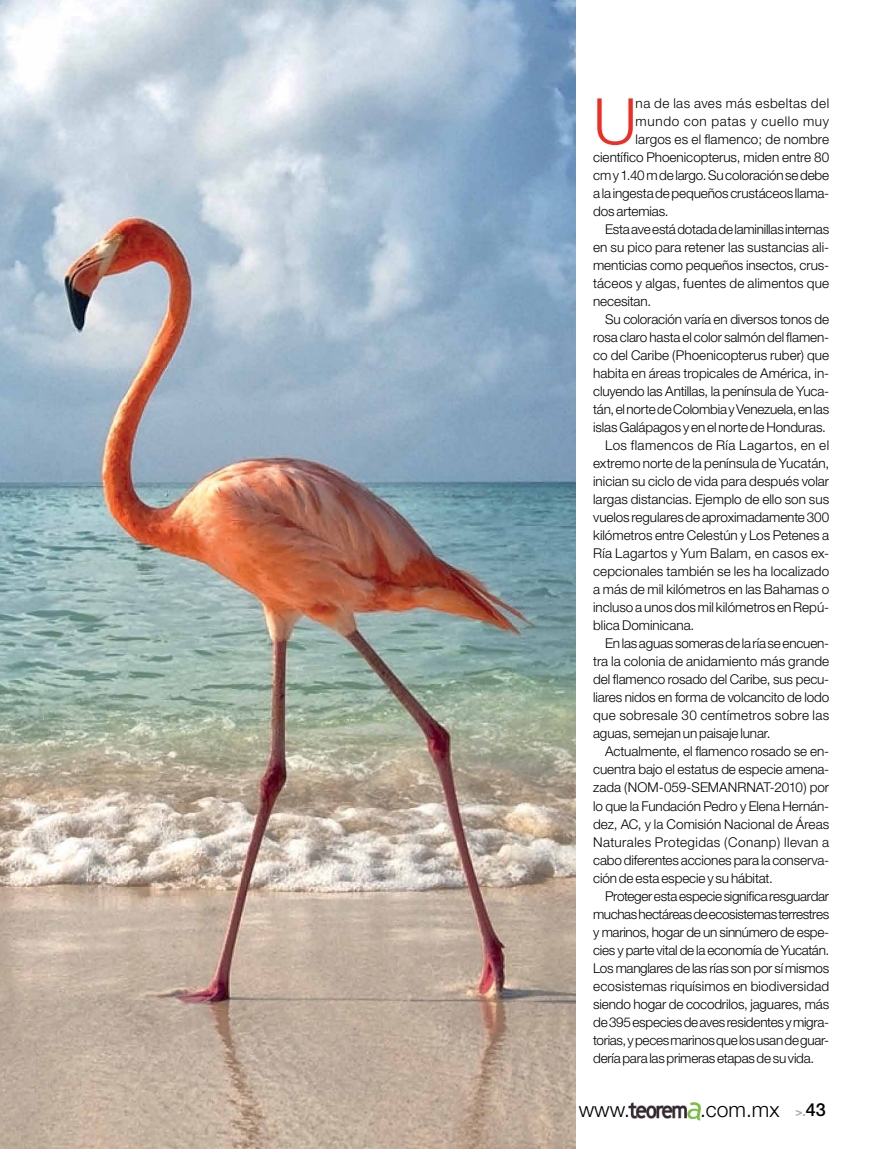
<style>
.page{position:relative;width:893px;height:1149px;background:#fff}
.page>*{position:absolute;margin:0;border:0;box-sizing:border-box;transform-origin:0 0}
.t1{font:300 63.9px "Helvetica Neue";color:#ee2e24}
.t2{font:300 21px "Helvetica Neue";color:#000}
.t3{font:300 13.5px "Helvetica Neue";letter-spacing:-.005em;color:#000}
.t4{font:300 13.5px "Helvetica Neue";letter-spacing:-.025em;color:#000}
.t5{font:300 13.5px "Helvetica Neue";letter-spacing:.03em;color:#000}
.t6{font:300 13.5px "Helvetica Neue";letter-spacing:-.03em;color:#000}
.t7{font:300 13.5px "Helvetica Neue";letter-spacing:.025em;color:#000}
.t8{font:300 13.5px "Helvetica Neue";letter-spacing:.015em;color:#000}
.t9{font:300 13.5px "Helvetica Neue";letter-spacing:.035em;color:#000}
.t10{font:300 13.5px "Helvetica Neue";letter-spacing:.05em;color:#000}
.s1{font-weight:700;font-size:12px;color:#a7a9ac}
.s2{font-weight:500;font-size:18px}
</style>
<div class="page">
<img style="left:0;top:0;width:575px;height:1148px">
<img style="left:628px;top:1102px;width:59px;height:15px">
<svg style="left:687px;top:1102px;width:14px;height:18px"></svg>
<h1 class="t1" style="left:593px;top:82px;width:45px">U</h1>
<p class="t9" style="left:636px;top:95px;width:195px">na de las aves más esbeltas del</p>
<p class="t10" style="left:636px;top:113px;width:195px">mundo con patas y cuello muy</p>
<p class="t3" style="left:636px;top:131px;width:195px">largos es el flamenco; de nombre</p>
<p class="t3" style="left:593px;top:149px;width:238px">científico Phoenicopterus, miden entre 80</p>
<p class="t3" style="left:593px;top:167px;width:238px">cm y 1.40 m de largo. Su coloración se debe</p>
<p class="t3" style="left:593px;top:185px;width:238px">a la ingesta de pequeños crustáceos llama-</p>
<p class="t3" style="left:593px;top:203px;width:77px">dos artemias.</p>
<p class="t3" style="left:605px;top:221px;width:226px">Esta ave está dotada de laminillas internas</p>
<p class="t3" style="left:593px;top:239px;width:238px">en su pico para retener las sustancias ali-</p>
<p class="t3" style="left:593px;top:257px;width:238px">menticias como pequeños insectos, crus-</p>
<p class="t3" style="left:593px;top:275px;width:237px">táceos y algas, fuentes de alimentos que</p>
<p class="t3" style="left:593px;top:293px;width:59px">necesitan.</p>
<p class="t3" style="left:605px;top:311px;width:226px">Su coloración varía en diversos tonos de</p>
<p class="t3" style="left:593px;top:329px;width:238px">rosa claro hasta el color salmón del flamen-</p>
<p class="t3" style="left:593px;top:347px;width:238px">co del Caribe (Phoenicopterus ruber) que</p>
<p class="t3" style="left:593px;top:365px;width:238px">habita en áreas tropicales de América, in-</p>
<p class="t3" style="left:593px;top:383px;width:238px">cluyendo las Antillas, la península de Yuca-</p>
<p class="t3" style="left:593px;top:401px;width:238px">tán, el norte de Colombia y Venezuela, en las</p>
<p class="t3" style="left:593px;top:419px;width:234px">islas Galápagos y en el norte de Honduras.</p>
<p class="t5" style="left:605px;top:437px;width:226px">Los flamencos de Ría Lagartos, en el</p>
<p class="t3" style="left:593px;top:455px;width:237px">extremo norte de la península de Yucatán,</p>
<p class="t3" style="left:593px;top:473px;width:238px">inician su ciclo de vida para después volar</p>
<p class="t3" style="left:593px;top:491px;width:238px">largas distancias. Ejemplo de ello son sus</p>
<p class="t3" style="left:593px;top:509px;width:238px">vuelos regulares de aproximadamente 300</p>
<p class="t3" style="left:593px;top:527px;width:237px">kilómetros entre Celestún y Los Petenes a</p>
<p class="t8" style="left:593px;top:545px;width:238px">Ría Lagartos y Yum Balam, en casos ex-</p>
<p class="t3" style="left:593px;top:563px;width:238px">cepcionales también se les ha localizado</p>
<p class="t3" style="left:593px;top:581px;width:238px">a más de mil kilómetros en las Bahamas o</p>
<p class="t3" style="left:593px;top:599px;width:238px">incluso a unos dos mil kilómetros en Repú-</p>
<p class="t3" style="left:593px;top:617px;width:103px">blica Dominicana.</p>
<p class="t3" style="left:605px;top:635px;width:226px">En las aguas someras de la ría se encuen-</p>
<p class="t3" style="left:593px;top:653px;width:238px">tra la colonia de anidamiento más grande</p>
<p class="t3" style="left:593px;top:671px;width:238px">del flamenco rosado del Caribe, sus pecu-</p>
<p class="t3" style="left:593px;top:689px;width:238px">liares nidos en forma de volcancito de lodo</p>
<p class="t7" style="left:593px;top:707px;width:238px">que sobresale 30 centímetros sobre las</p>
<p class="t3" style="left:593px;top:725px;width:179px">aguas, semejan un paisaje lunar.</p>
<p class="t3" style="left:605px;top:743px;width:226px">Actualmente, el flamenco rosado se en-</p>
<p class="t3" style="left:593px;top:761px;width:238px">cuentra bajo el estatus de especie amena-</p>
<p class="t3" style="left:593px;top:779px;width:238px">zada (NOM-059-SEMANRNAT-2010) por</p>
<p class="t3" style="left:593px;top:797px;width:238px">lo que la Fundación Pedro y Elena Hernán-</p>
<p class="t3" style="left:593px;top:815px;width:238px">dez, AC, y la Comisión Nacional de Áreas</p>
<p class="t5" style="left:593px;top:833px;width:238px">Naturales Protegidas (Conanp) llevan a</p>
<p class="t3" style="left:593px;top:851px;width:238px">cabo diferentes acciones para la conserva-</p>
<p class="t3" style="left:593px;top:869px;width:181px">ción de esta especie y su hábitat.</p>
<p class="t4" style="left:605px;top:887px;width:225px">Proteger esta especie significa resguardar</p>
<p class="t6" style="left:593px;top:905px;width:238px">muchas hectáreas de ecosistemas terrestres</p>
<p class="t3" style="left:593px;top:923px;width:238px">y marinos, hogar de un sinnúmero de espe-</p>
<p class="t4" style="left:593px;top:941px;width:238px">cies y parte vital de la economía de Yucatán.</p>
<p class="t4" style="left:593px;top:959px;width:237px">Los manglares de las rías son por sí mismos</p>
<p class="t3" style="left:593px;top:977px;width:238px">ecosistemas riquísimos en biodiversidad</p>
<p class="t3" style="left:593px;top:995px;width:238px">siendo hogar de cocodrilos, jaguares, más</p>
<p class="t3" style="left:593px;top:1013px;width:238px">de 395 especies de aves residentes y migra-</p>
<p class="t3" style="left:593px;top:1031px;width:238px">torias, y peces marinos que los usan de guar-</p>
<p class="t3" style="left:593px;top:1049px;width:223px">dería para las primeras etapas de su vida.</p>
<h2 class="t2" style="left:579px;top:1096px;width:53px">www.</h2>
<h2 class="t2" style="left:700px;top:1096px;width:127px">.com.mx <span class="s1">&gt;.</span><span class="s2">43</span></h2>
</div>
